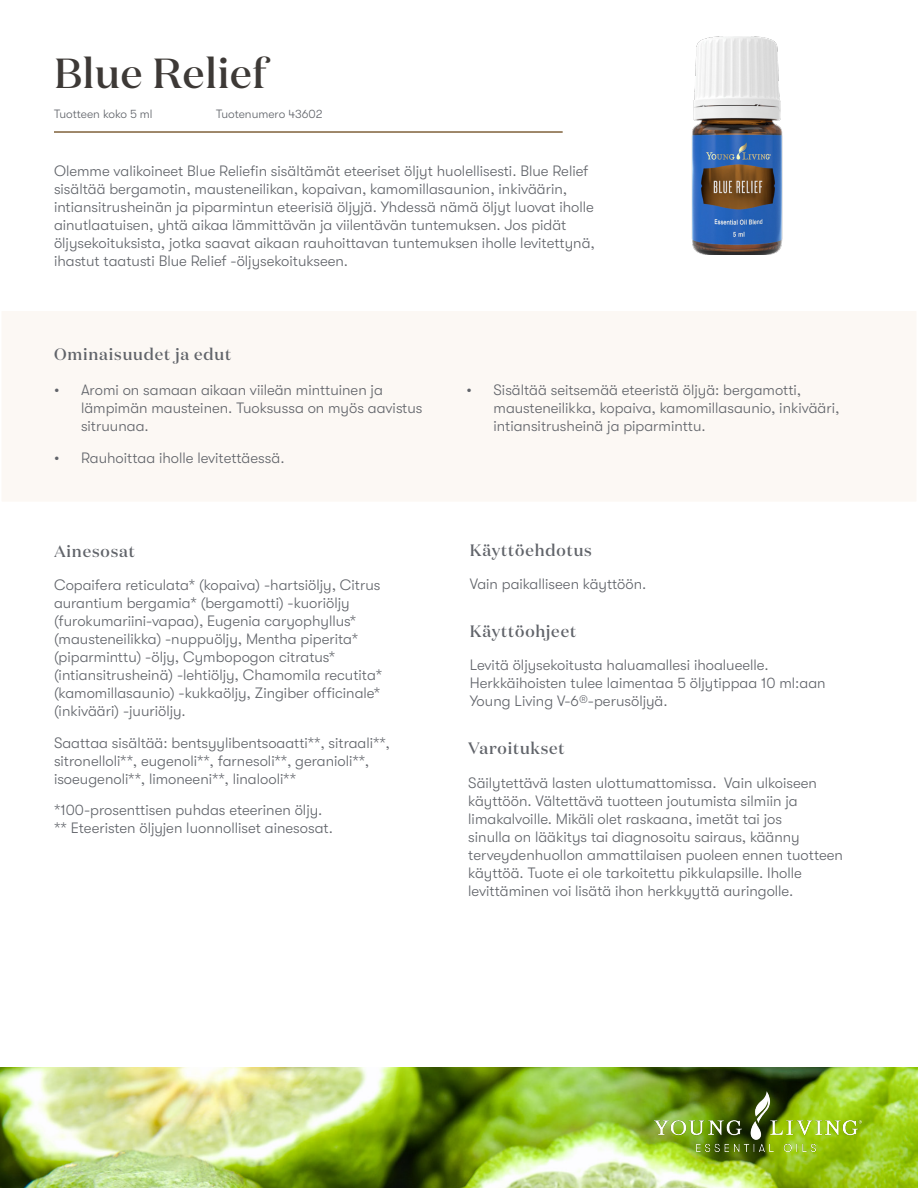
<style>
.page{position:relative;width:918px;height:1188px;background:#fff}
.page>*{position:absolute;margin:0;border:0;box-sizing:border-box;transform-origin:0 0}
.t1{font:500 42px "Domaine Display";letter-spacing:.02em;color:#3d3936}
.t2{font:500 16.5px "Domaine Display";letter-spacing:.05em;color:#61646a}
.t3{font:300 15px/18px "GT Walsheim Pro";color:#61646a}
.t4{font:300 12px "GT Walsheim Pro";color:#61646a}
</style>
<div class="page">
<img style="left:0;top:1067px;width:918px;height:121px">
<div style="left:1px;top:310px;width:916px;height:192px;background:#fcf8f4"></div>
<div style="left:0;top:310px;width:918px;height:193px;border:2px solid #fff"></div>
<img style="left:654px;top:1092px;width:208px;height:60px">
<hr style="left:54px;top:131px;width:509px;height:2px;background:#80623b">
<img style="left:692px;top:36px;width:91px;height:219px">
<h1 class="t1" style="left:54px;top:46px;width:213px">Blue Relief</h1>
<p class="t4" style="left:54px;top:107px;width:100px">Tuotteen koko 5 ml</p>
<p class="t4" style="left:216px;top:107px;width:108px">Tuotenumero 43602</p>
<p class="t3" style="left:54px;top:162px;width:542px">Olemme valikoineet Blue Reliefin sisältämät eteeriset öljyt huolellisesti. Blue Relief sisältää bergamotin, mausteneilikan, kopaivan, kamomillasaunion, inkiväärin, intiansitrusheinän ja piparmintun eteerisiä öljyjä. Yhdessä nämä öljyt luovat iholle ainutlaatuisen, yhtä aikaa lämmittävän ja viilentävän tuntemuksen. Jos pidät öljysekoituksista, jotka saavat aikaan rauhoittavan tuntemuksen iholle levitettynä, ihastut taatusti Blue Relief -öljysekoitukseen.</p>
<p class="t2" style="left:54px;top:344px;width:179px">Ominaisuudet ja edut</p>
<p class="t3" style="left:81px;top:381px;width:343px;text-indent:-27px">• Aromi on samaan aikaan viileän minttuinen ja lämpimän mausteinen. Tuoksussa on myös aavistus sitruunaa.</p>
<p class="t3" style="left:54px;top:449px;width:232px">• Rauhoittaa iholle levitettäessä.</p>
<p class="t2" style="left:54px;top:541px;width:82px">Ainesosat</p>
<p class="t3" style="left:54px;top:576px;width:330px">Copaifera reticulata* (kopaiva) -hartsiöljy, Citrus aurantium bergamia* (bergamotti) -kuoriöljy (furokumariini-vapaa), Eugenia caryophyllus* (mausteneilikka) -nuppuöljy, Mentha piperita* (piparminttu) -öljy, Cymbopogon citratus* (intiansitrusheinä) -lehtiöljy, Chamomila recutita* (kamomillasaunio) -kukkaöljy, Zingiber officinale* (inkivääri) -juuriöljy.</p>
<p class="t3" style="left:54px;top:734px;width:338px">Saattaa sisältää: bentsyylibentsoaatti**, sitraali**, sitronelloli**, eugenoli**, farnesoli**, geranioli**, isoeugenoli**, limoneeni**, linalooli**</p>
<p class="t3" style="left:54px;top:801px;width:281px">*100-prosenttisen puhdas eteerinen öljy. ** Eteeristen öljyjen luonnolliset ainesosat.</p>
<p class="t3" style="left:494px;top:381px;width:348px;text-indent:-27px">• Sisältää seitsemää eteeristä öljyä: bergamotti, mausteneilikka, kopaiva, kamomillasaunio, inkivääri, intiansitrusheinä ja piparminttu.</p>
<p class="t2" style="left:470px;top:540px;width:124px">Käyttöehdotus</p>
<p class="t3" style="left:470px;top:575px;width:178px">Vain paikalliseen käyttöön.</p>
<p class="t2" style="left:470px;top:621px;width:108px">Käyttöohjeet</p>
<p class="t3" style="left:470px;top:656px;width:357px">Levitä öljysekoitusta haluamallesi ihoalueelle.<br>Herkkäihoisten tulee laimentaa 5 öljytippaa 10 ml:aan<br>Young Living V-6®-perusöljyä.</p>
<p class="t2" style="left:468px;top:738px;width:98px">Varoitukset</p>
<p class="t3" style="left:468px;top:774px;width:376px">Säilytettävä lasten ulottumattomissa. Vain ulkoiseen käyttöön. Vältettävä tuotteen joutumista silmiin ja limakalvoille. Mikäli olet raskaana, imetät tai jos<br>sinulla on lääkitys tai diagnosoitu sairaus, käänny terveydenhuollon ammattilaisen puoleen ennen tuotteen käyttöä. Tuote ei ole tarkoitettu pikkulapsille. Iholle levittäminen voi lisätä ihon herkkyyttä auringolle.</p>
</div>
